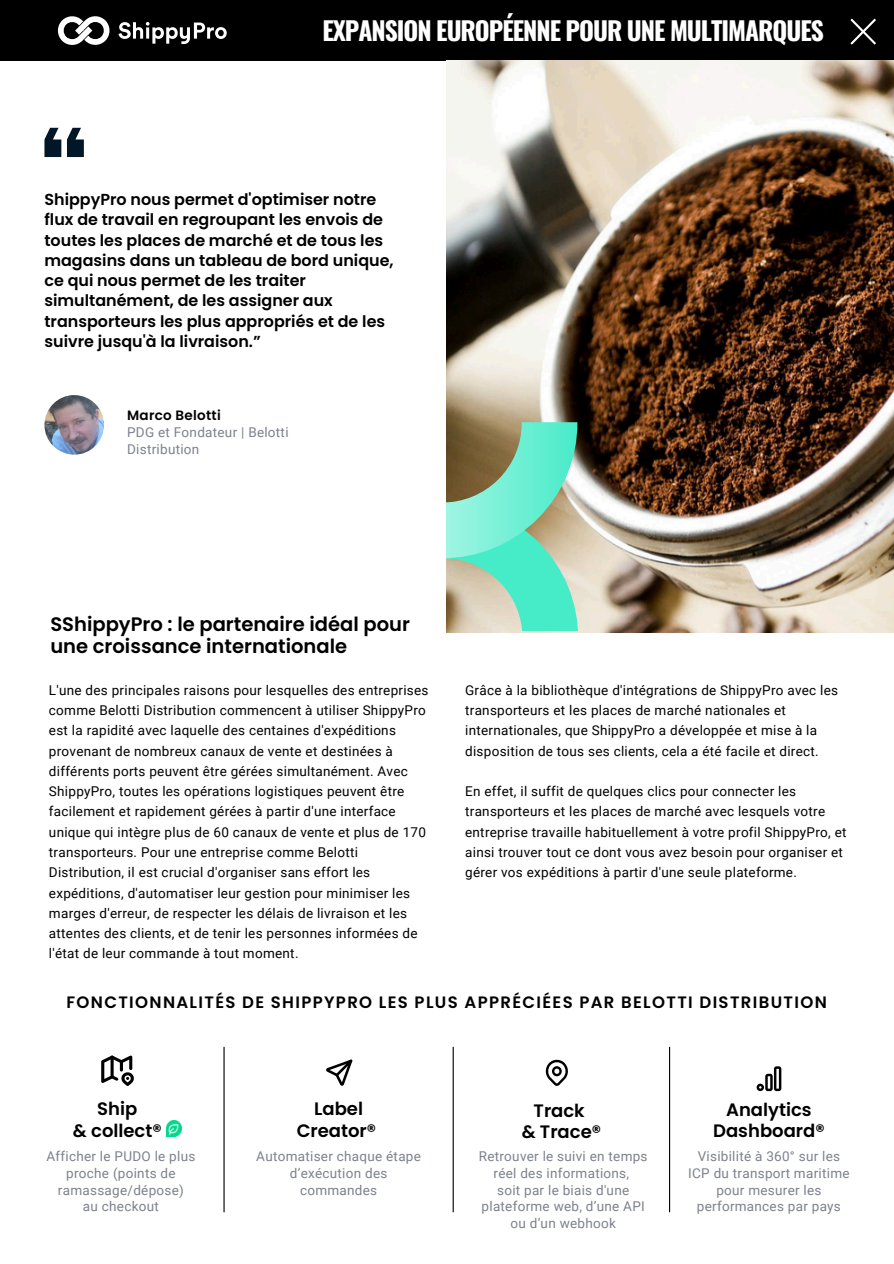
<style>
.page{position:relative;width:894px;height:1264px;background:#fff}
.page>*{position:absolute;margin:0;border:0;box-sizing:border-box;transform-origin:0 0}
.t1{font:700 25.5px "Oswald";letter-spacing:-.04em;color:#fff}
.t2{font:600 19.5px/21.3px "Poppins";color:#000}
.t3{font:600 18px/21.3px "Poppins";color:#000;text-align:center}
.t4{font:600 16.5px "Poppins";letter-spacing:.08em;color:#000}
.t5{font:600 15.9px/20.2px "Poppins";color:#000}
.t6{font:13.5px/20.2px "Roboto";letter-spacing:.02em;color:#000}
.t7{font:13.5px/16.8px "Roboto";letter-spacing:.02em;color:#7d818d;text-align:center}
.t8{font:600 13.5px "Poppins";letter-spacing:.02em;color:#000}
</style>
<div class="page">
<div style="left:0;top:0;width:893px;height:60px;background:#000"></div>
<svg style="left:58px;top:16px;width:52px;height:29px"></svg>
<svg style="left:118px;top:22px;width:109px;height:22px"></svg>
<svg style="left:850px;top:19px;width:25px;height:26px"></svg>
<img style="left:446px;top:60px;width:447px;height:572px">
<svg style="left:446px;top:422px;width:132px;height:208px"></svg>
<svg style="left:44px;top:128px;width:40px;height:29px"></svg>
<img style="left:44px;top:395px;width:60px;height:59px;border-radius:50%">
<svg style="left:101px;top:1055px;width:33px;height:30px"></svg>
<hr style="left:223px;top:1046px;width:1px;height:166px;background:#000">
<hr style="left:452px;top:1046px;width:1px;height:166px;background:#000">
<hr style="left:668px;top:1046px;width:2px;height:166px;background:#000">
<img style="left:166px;top:1120px;width:16px;height:16px">
<svg style="left:756px;top:1066px;width:25px;height:25px"></svg>
<svg style="left:545px;top:1059px;width:23px;height:27px"></svg>
<svg style="left:326px;top:1059px;width:26px;height:26px"></svg>
<h4 class="t1" style="left:322px;top:11px;width:503px">EXPANSION EUROPÉENNE POUR UNE MULTIMARQUES</h4>
<p class="t5" style="left:44px;top:189px;width:350px">ShippyPro nous permet d'optimiser notre flux de travail en regroupant les envois de toutes les places de marché et de tous les magasins dans un tableau de bord unique, ce qui nous permet de les traiter simultanément, de les assigner aux transporteurs les plus appropriés et de les suivre jusqu'à la livraison.”</p>
<h1 class="t8" style="left:127px;top:406px;width:95px">Marco Belotti</h1>
<p class="t7" style="left:127px;top:424px;width:163px;text-align:left">PDG et Fondateur | Belotti<br>Distribution</p>
<h2 class="t2" style="left:50px;top:613px;width:361px">SShippyPro : le partenaire idéal pour une croissance internationale</h2>
<p class="t6" style="left:49px;top:680px;width:381px">L'une des principales raisons pour lesquelles des entreprises comme Belotti Distribution commencent à utiliser ShippyPro est la rapidité avec laquelle des centaines d'expéditions provenant de nombreux canaux de vente et destinées à différents ports peuvent être gérées simultanément. Avec ShippyPro, toutes les opérations logistiques peuvent être facilement et rapidement gérées à partir d'une interface unique qui intègre plus de 60 canaux de vente et plus de 170 transporteurs. Pour une entreprise comme Belotti Distribution, il est crucial d'organiser sans effort les expéditions, d'automatiser leur gestion pour minimiser les marges d'erreur, de respecter les délais de livraison et les attentes des clients, et de tenir les personnes informées de l'état de leur commande à tout moment.</p>
<p class="t6" style="left:465px;top:680px;width:374px">Grâce à la bibliothèque d'intégrations de ShippyPro avec les transporteurs et les places de marché nationales et internationales, que ShippyPro a développée et mise à la disposition de tous ses clients, cela a été facile et direct.</p>
<p class="t6" style="left:465px;top:781px;width:383px">En effet, il suffit de quelques clics pour connecter les transporteurs et les places de marché avec lesquels votre entreprise travaille habituellement à votre profil ShippyPro, et ainsi trouver tout ce dont vous avez besoin pour organiser et gérer vos expéditions à partir d'une seule plateforme.</p>
<p class="t4" style="left:66px;top:991px;width:761px">FONCTIONNALITÉS DE SHIPPYPRO LES PLUS APPRÉCIÉES PAR BELOTTI DISTRIBUTION</p>
<p class="t3" style="left:73px;top:1098px;width:90px">Ship<br>&amp; collect®</p>
<p class="t3" style="left:297px;top:1098px;width:81px">Label<br>Creator®</p>
<p class="t3" style="left:521px;top:1099px;width:81px">Track<br>&amp; Trace®</p>
<h2 class="t3" style="left:713px;top:1098px;width:113px">Analytics<br>Dashboard®</h2>
<p class="t7" style="left:46px;top:1147px;width:150px">Afficher le PUDO le plus proche (points de ramassage/dépose)</p>
<p class="t7" style="left:83px;top:1198px;width:77px">au checkout</p>
<h3 class="t7" style="left:256px;top:1148px;width:166px">Automatiser chaque étape d’exécution des commandes</h3>
<p class="t7" style="left:688px;top:1147px;width:163px">Visibilité à 360° sur les<br>ICP du transport maritime pour mesurer les performances par pays</p>
<h2 class="t7" style="left:478px;top:1147px;width:170px">Retrouver le suivi en temps réel des informations,</h2>
<p class="t7" style="left:481px;top:1181px;width:165px">soit par le biais d'une plateforme web, d’une API ou d’un webhook</p>
</div>
